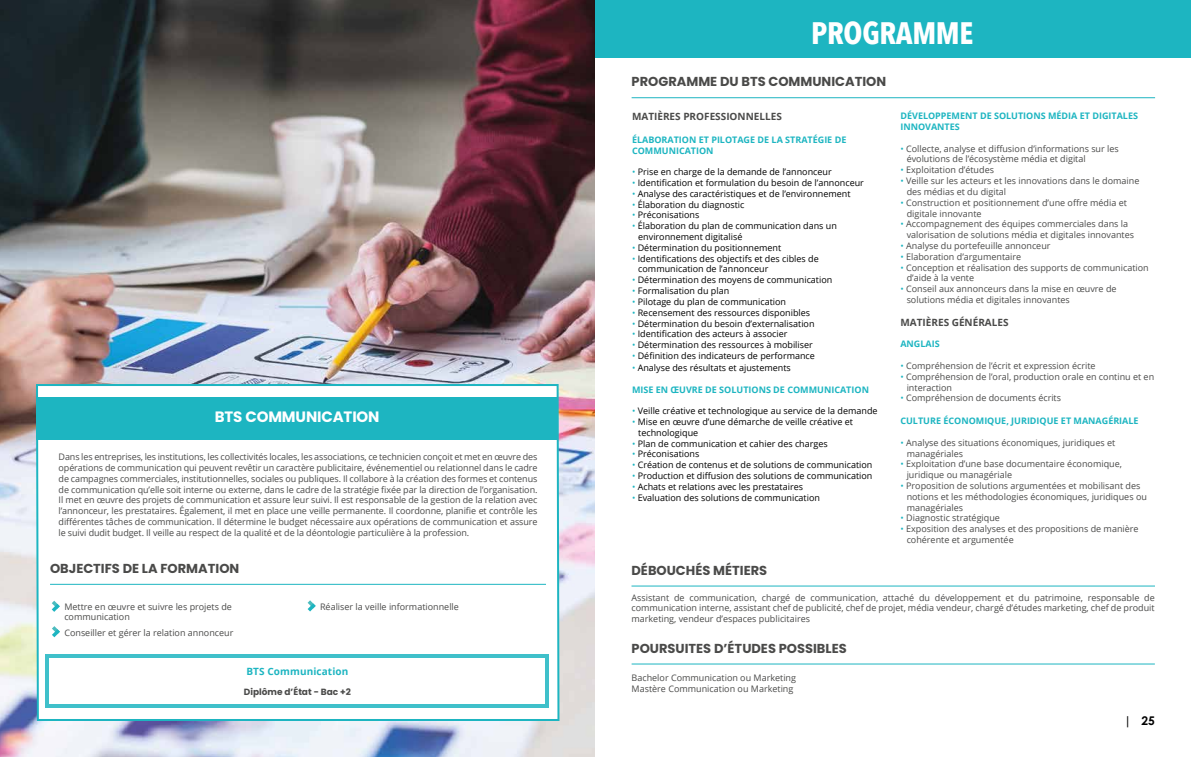
<style>
.page{position:relative;width:1191px;height:757px;background:#fff}
.page>*{position:absolute;margin:0;border:0;box-sizing:border-box;transform-origin:0 0}
.t1{font:700 31px "Avenir Next Condensed";letter-spacing:-.01em;color:#fff}
.t2{font:700 15px "Poppins";letter-spacing:-.01em;color:#fff}
.t3{font:700 13px "Poppins";color:#4a4a49}
.t4{font:700 12px "Century Gothic Pro";color:#000}
.t5{font:700 10px "Open Sans";color:#4a4a49}
.t6{font:700 10px "Open Sans";letter-spacing:.01em;color:#1db5c1}
.t7{font:9px/10.8px "Open Sans";color:#4a4a49}
.t8{font:9px/10.8px "Open Sans";color:#000}
.t9{font:700 9px/10.8px "Open Sans";color:#1db5c1}
.t10{font:700 9px "Poppins";color:#4a4a49}
.s1{color:#1db5c1}
</style>
<div class="page">
<img style="left:0;top:0;width:595px;height:757px">
<div style="left:595px;top:0;width:596px;height:57px;background:#1db5c1"></div>
<svg style="left:35px;top:383px;width:525px;height:339px"></svg>
<div style="left:46px;top:655px;width:503px;height:53px;background:linear-gradient(to right,#3fc0ca,#3fc0ca)"></div>
<div style="left:36px;top:397px;width:521px;height:42px;background:#1db5c1"></div>
<hr style="left:50px;top:584px;width:496px;height:1px;background:#1db5c1">
<svg style="left:52px;top:601px;width:8px;height:11px"></svg>
<svg style="left:52px;top:626px;width:8px;height:11px"></svg>
<svg style="left:308px;top:600px;width:8px;height:11px"></svg>
<div style="left:50px;top:659px;width:495px;height:45px;background:#fff"></div>
<hr style="left:631px;top:585px;width:524px;height:1px;background:#1db5c1">
<hr style="left:631px;top:663px;width:523px;height:1px;background:#1db5c1">
<hr style="left:631px;top:97px;width:524px;height:1px;background:#1db5c1">
<h2 class="t2" style="left:215px;top:408px;width:166px">BTS COMMUNICATION</h2>
<p class="t7" style="left:59px;top:451px;width:480px;text-align:justify">Dans les entreprises, les institutions, les collectivités locales, les associations, ce technicien conçoit et met en œuvre des opérations de communication qui peuvent revêtir un caractère publicitaire, événementiel ou relationnel dans le cadre de campagnes commerciales, institutionnelles, sociales ou publiques. Il collabore à la création des formes et contenus de communication qu’elle soit interne ou externe, dans le cadre de la stratégie fixée par la direction de l’organisation.<br>Il met en œuvre des projets de communication et assure leur suivi. Il est responsable de la gestion de la relation avec l’annonceur, les prestataires. Également, il met en place une veille permanente. Il coordonne, planifie et contrôle les différentes tâches de communication. Il détermine le budget nécessaire aux opérations de communication et assure le suivi dudit budget. Il veille au respect de la qualité et de la déontologie particulière à la profession.</p>
<h3 class="t3" style="left:50px;top:561px;width:191px">OBJECTIFS DE LA FORMATION</h3>
<p class="t7" style="left:64px;top:601px;width:169px">Mettre en œuvre et suivre les projets de communication</p>
<p class="t7" style="left:64px;top:627px;width:171px">Conseiller et gérer la relation annonceur</p>
<p class="t7" style="left:320px;top:601px;width:140px">Réaliser la veille informationnelle</p>
<p class="t6" style="left:246px;top:664px;width:103px">BTS Communication</p>
<p class="t10" style="left:244px;top:687px;width:109px">Diplôme d’État - Bac +2</p>
<h1 class="t1" style="left:811px;top:14px;width:164px">PROGRAMME</h1>
<h3 class="t3" style="left:631px;top:74px;width:256px">PROGRAMME DU BTS COMMUNICATION</h3>
<p class="t5" style="left:632px;top:109px;width:151px">MATIÈRES PROFESSIONNELLES</p>
<p class="t9" style="left:632px;top:134px;width:216px">ÉLABORATION ET PILOTAGE DE LA STRATÉGIE DE<br>COMMUNICATION</p>
<p class="t8" style="left:632px;top:166px;width:201px"><span class="s1">•</span> Prise en charge de la demande de l’annonceur</p>
<p class="t8" style="left:632px;top:177px;width:233px"><span class="s1">•</span> Identification et formulation du besoin de l’annonceur</p>
<p class="t8" style="left:632px;top:188px;width:220px"><span class="s1">•</span> Analyse des caractéristiques et de l’environnement</p>
<p class="t8" style="left:632px;top:199px;width:114px"><span class="s1">•</span> Élaboration du diagnostic</p>
<p class="t8" style="left:632px;top:210px;width:69px"><span class="s1">•</span> Préconisations</p>
<p class="t8" style="left:638px;top:220px;width:200px;text-indent:-6px"><span class="s1">•</span> Élaboration du plan de communication dans un environnement digitalisé</p>
<p class="t8" style="left:632px;top:242px;width:151px"><span class="s1">•</span> Détermination du positionnement</p>
<p class="t8" style="left:638px;top:253px;width:182px;text-indent:-6px"><span class="s1">•</span> Identifications des objectifs et des cibles de communication de l’annonceur</p>
<p class="t8" style="left:632px;top:274px;width:202px"><span class="s1">•</span> Détermination des moyens de communication</p>
<p class="t8" style="left:632px;top:285px;width:99px"><span class="s1">•</span> Formalisation du plan</p>
<p class="t8" style="left:632px;top:296px;width:156px"><span class="s1">•</span> Pilotage du plan de communication</p>
<p class="t8" style="left:632px;top:307px;width:180px"><span class="s1">•</span> Recensement des ressources disponibles</p>
<p class="t8" style="left:632px;top:318px;width:184px"><span class="s1">•</span> Détermination du besoin d’externalisation</p>
<p class="t8" style="left:632px;top:328px;width:157px"><span class="s1">•</span> Identification des acteurs à associer</p>
<p class="t8" style="left:632px;top:339px;width:182px"><span class="s1">•</span> Détermination des ressources à mobiliser</p>
<p class="t8" style="left:632px;top:350px;width:184px"><span class="s1">•</span> Définition des indicateurs de performance</p>
<p class="t8" style="left:632px;top:362px;width:160px"><span class="s1">•</span> Analyse des résultats et ajustements</p>
<p class="t9" style="left:632px;top:384px;width:238px">MISE EN ŒUVRE DE SOLUTIONS DE COMMUNICATION</p>
<p class="t8" style="left:632px;top:405px;width:247px"><span class="s1">•</span> Veille créative et technologique au service de la demande</p>
<p class="t8" style="left:638px;top:416px;width:216px;text-indent:-6px"><span class="s1">•</span> Mise en œuvre d’une démarche de veille créative et technologique</p>
<p class="t8" style="left:632px;top:438px;width:197px"><span class="s1">•</span> Plan de communication et cahier des charges</p>
<p class="t8" style="left:632px;top:448px;width:69px"><span class="s1">•</span> Préconisations</p>
<p class="t8" style="left:632px;top:459px;width:242px"><span class="s1">•</span> Création de contenus et de solutions de communication</p>
<p class="t8" style="left:632px;top:470px;width:242px"><span class="s1">•</span> Production et diffusion des solutions de communication</p>
<p class="t8" style="left:632px;top:481px;width:172px"><span class="s1">•</span> Achats et relations avec les prestataires</p>
<p class="t8" style="left:632px;top:492px;width:189px"><span class="s1">•</span> Evaluation des solutions de communication</p>
<p class="t9" style="left:900px;top:110px;width:239px">DÉVELOPPEMENT DE SOLUTIONS MÉDIA ET DIGITALES<br>INNOVANTES</p>
<p class="t7" style="left:906px;top:143px;width:214px;text-indent:-6px"><span class="s1">•</span> Collecte, analyse et diffusion d’informations sur les évolutions de l’écosystème média et digital</p>
<p class="t7" style="left:900px;top:164px;width:95px"><span class="s1">•</span> Exploitation d’études</p>
<p class="t7" style="left:906px;top:175px;width:234px;text-indent:-6px"><span class="s1">•</span> Veille sur les acteurs et les innovations dans le domaine des médias et du digital</p>
<p class="t7" style="left:906px;top:197px;width:222px;text-indent:-6px"><span class="s1">•</span> Construction et positionnement d’une offre média et digitale innovante</p>
<p class="t7" style="left:906px;top:218px;width:229px;text-indent:-6px"><span class="s1">•</span> Accompagnement des équipes commerciales dans la valorisation de solutions média et digitales innovantes</p>
<p class="t7" style="left:900px;top:240px;width:152px"><span class="s1">•</span> Analyse du portefeuille annonceur</p>
<p class="t7" style="left:900px;top:251px;width:122px"><span class="s1">•</span> Elaboration d’argumentaire</p>
<p class="t7" style="left:906px;top:262px;width:244px;text-indent:-6px"><span class="s1">•</span> Conception et réalisation des supports de communication d’aide à la vente</p>
<p class="t7" style="left:906px;top:283px;width:211px;text-indent:-6px"><span class="s1">•</span> Conseil aux annonceurs dans la mise en œuvre de solutions média et digitales innovantes</p>
<p class="t5" style="left:900px;top:315px;width:110px">MATIÈRES GÉNÉRALES</p>
<p class="t9" style="left:900px;top:338px;width:41px">ANGLAIS</p>
<p class="t7" style="left:900px;top:360px;width:197px"><span class="s1">•</span> Compréhension de l’écrit et expression écrite</p>
<p class="t7" style="left:906px;top:371px;width:249px;text-indent:-6px"><span class="s1">•</span> Compréhension de l’oral, production orale en continu et en interaction</p>
<p class="t7" style="left:900px;top:392px;width:162px"><span class="s1">•</span> Compréhension de documents écrits</p>
<p class="t9" style="left:900px;top:415px;width:240px">CULTURE ÉCONOMIQUE, JURIDIQUE ET MANAGÉRIALE</p>
<p class="t7" style="left:906px;top:437px;width:210px;text-indent:-6px"><span class="s1">•</span> Analyse des situations économiques, juridiques et managériales</p>
<p class="t7" style="left:906px;top:458px;width:217px;text-indent:-6px"><span class="s1">•</span> Exploitation d’une base documentaire économique, juridique ou managériale</p>
<p class="t7" style="left:906px;top:480px;width:242px;text-indent:-6px"><span class="s1">•</span> Proposition de solutions argumentées et mobilisant des notions et les méthodologies économiques, juridiques ou managériales</p>
<p class="t7" style="left:900px;top:512px;width:101px"><span class="s1">•</span> Diagnostic stratégique</p>
<p class="t7" style="left:906px;top:523px;width:233px;text-indent:-6px"><span class="s1">•</span> Exposition des analyses et des propositions de manière cohérente et argumentée</p>
<h3 class="t3" style="left:631px;top:562px;width:137px">DÉBOUCHÉS MÉTIERS</h3>
<p class="t7" style="left:631px;top:592px;width:525px;text-align:justify">Assistant de communication, chargé de communication, attaché du développement et du patrimoine, responsable de communication interne, assistant chef de publicité, chef de projet, média vendeur, chargé d’études marketing, chef de produit marketing, vendeur d’espaces publicitaires</p>
<h3 class="t3" style="left:631px;top:640px;width:217px">POURSUITES D’ÉTUDES POSSIBLES</h3>
<p class="t7" style="left:631px;top:672px;width:166px">Bachelor Communication ou Marketing<br>Mastère Communication ou Marketing</p>
<h3 class="t4" style="left:1124px;top:713px;width:32px">| 25</h3>
</div>
